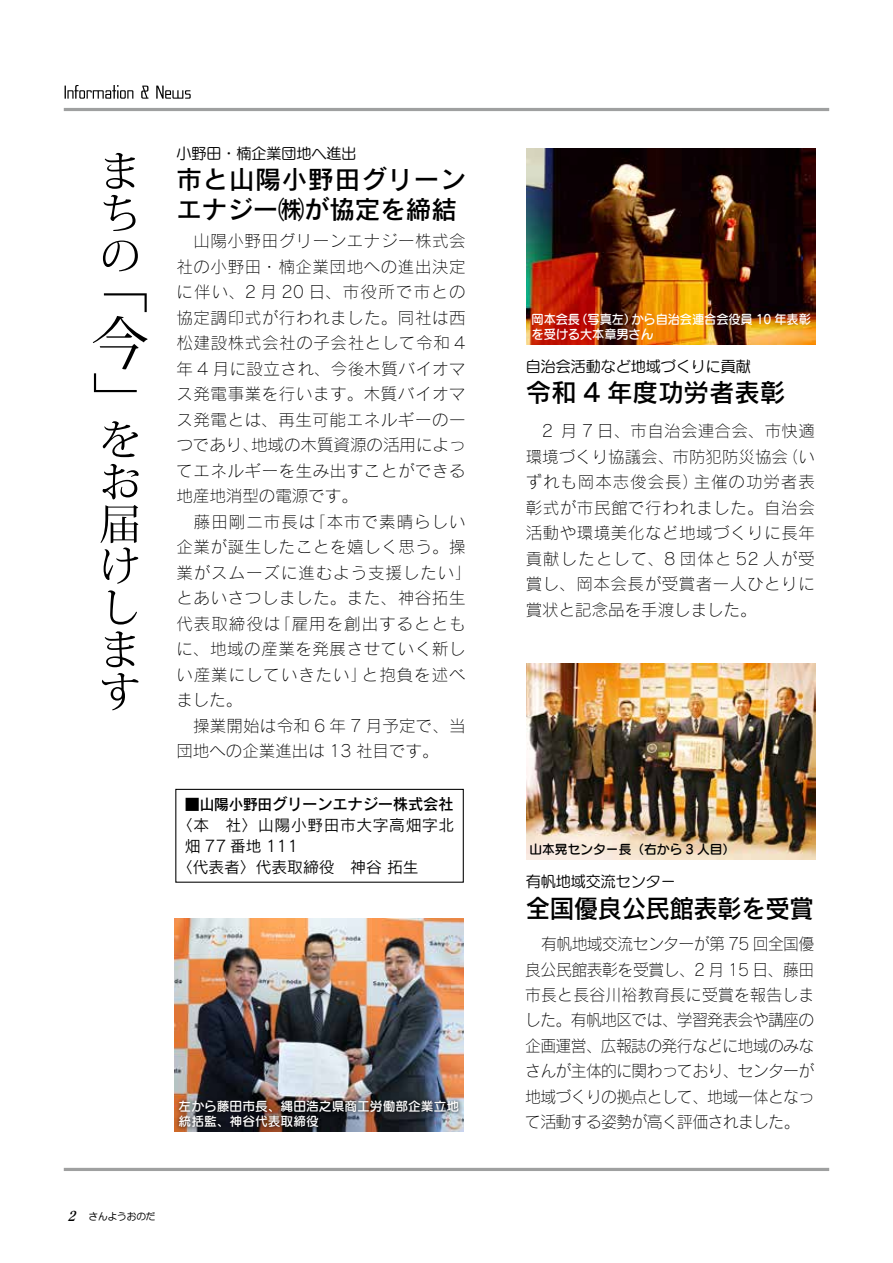
<style>
.page{position:relative;width:893px;height:1263px;background:#fff}
.page>*{position:absolute;margin:0;border:0;box-sizing:border-box;transform-origin:0 0}
.t1{font:25.5px/30px "Rodin Pro DB";letter-spacing:.035em;color:#000}
.t2{font:25.5px "Rodin Pro DB";letter-spacing:-.02em;color:#000;scale:.96 1}
.t3{font:25.5px "Rodin Pro DB";color:#000}
.t4{font:16.5px/25.5px "Rodin Pro L";letter-spacing:.035em;color:#000}
.t5{font:16.5px/25.5px "Rodin Pro L";letter-spacing:.035em;color:#000;text-align:justify;scale:.96 1}
.t6{font:15.75px "Rodin Pro M";color:#000}
.t7{font:15.75px "Rodin Pro DB";letter-spacing:-.02em;color:#000}
.t8{font:15.75px "Rodin Pro M";letter-spacing:.04em;color:#000}
.t9{font:15px "G Maru Go Pro M";color:#000}
.t10{font:12.75px/15px "Seurat Pro DB";color:#fff;scale:.96 1}
.t11{font:12.75px/15px "Seurat Pro DB";color:#fff}
.t12{font:12.75px "Seurat Pro DB";color:#000}
.t13{font:9.75px "Anito Std M";letter-spacing:-.02em;color:#000}
.s1{font-size:15px}
.s2{font-family:"Matisse Eleganto Pro B";font-style:italic;font-size:13.5px}
</style>
<div class="page">
<hr style="left:64px;top:108px;width:765px;height:3px;background:#9fa0a0">
<hr style="left:64px;top:1168px;width:765px;height:3px;background:#9fa0a0">
<img style="left:174px;top:918px;width:289px;height:213px">
<img style="left:527px;top:149px;width:289px;height:195px">
<img style="left:526px;top:663px;width:289px;height:196px">
<svg style="left:65px;top:85px;width:126px;height:14px"></svg>
<svg style="left:93px;top:153px;width:54px;height:557px"></svg>
<div style="left:175px;top:1096px;width:288px;height:36px;background:#000;opacity:.9"></div>
<div style="left:175px;top:789px;width:289px;height:94px;border:1px solid #000"></div>
<p class="t9" style="left:176px;top:144px;width:181px">小野田・楠企業団地へ進出</p>
<h1 class="t1" style="left:176px;top:163px;width:291px">市と山陽小野田グリーンエナジー㈱が協定を締結</h1>
<p class="t4" style="left:176px;top:228px;width:297px">　山陽小野田グリーンエナジー株式会社の小野田・楠企業団地への進出決定に伴い、2 月 20 日、市役所で市との協定調印式が行われました。同社は西松建設株式会社の子会社として令和 4年 4 月に設立され、今後木質バイオマス発電事業を行います。木質バイオマス発電とは、再生可能エネルギーの一つであり、地域の木質資源の活用によってエネルギーを生み出すことができる地産地消型の電源です。<br>　藤田剛二市長は「本市で素晴らしい企業が誕生したことを嬉しく思う。操業がスムーズに進むよう支援したい」とあいさつしました。また、神谷拓生代表取締役は「雇用を創出するとともに、地域の産業を発展させていく新しい産業にしていきたい」と抱負を述べました。<br>　操業開始は令和 6 年 7 月予定で、当団地への企業進出は 13 社目です。</p>
<p class="t7" style="left:185px;top:794px;width:270px"><span class="s1">■山陽小野田</span>グリーンエナジー株式会社</p>
<p class="t8" style="left:177px;top:815px;width:279px">〈本　社〉山陽小野田市大字高畑字北</p>
<p class="t6" style="left:185px;top:836px;width:115px">畑 77 番地 111</p>
<p class="t6" style="left:177px;top:857px;width:243px">〈代表者〉代表取締役　神谷 拓生</p>
<p class="t11" style="left:179px;top:1098px;width:282px">左から藤田市長、縄田浩之県商工労働部企業立地統括監、神谷代表取締役</p>
<p class="t13" style="left:67px;top:1210px;width:90px"><span class="s2">2</span> さんようおのだ</p>
<p class="t10" style="left:532px;top:311px;width:292px">岡本会長（写真左）から自治会連合会役員 10 年表彰を受ける大本章男さん</p>
<p class="t9" style="left:526px;top:357px;width:226px">自治会活動など地域づくりに貢献</p>
<h1 class="t3" style="left:526px;top:376px;width:261px">令和 4 年度功労者表彰</h1>
<p class="t4" style="left:526px;top:418px;width:291px;text-align:justify;text-indent:16px">2 月 7 日、市自治会連合会、市快適環境づくり協議会、市防犯防災協会（いずれも岡本志俊会長）主催の功労者表彰式が市民館で行われました。自治会活動や環境美化など地域づくりに長年貢献したとして、8 団体と 52 人が受賞し、岡本会長が受賞者一人ひとりに賞状と記念品を手渡しました。</p>
<p class="t12" style="left:529px;top:841px;width:207px">山本晃センター長（右から 3 人目）</p>
<p class="t9" style="left:526px;top:871px;width:151px">有帆地域交流センター</p>
<h1 class="t2" style="left:526px;top:891px;width:302px">全国優良公民館表彰を受賞</h1>
<p class="t5" style="left:525px;top:930px;width:303px;text-indent:16px">有帆地域交流センターが第 75 回全国優良公民館表彰を受賞し、2 月 15 日、藤田市長と長谷川裕教育長に受賞を報告しました。有帆地区では、学習発表会や講座の企画運営、広報誌の発行などに地域のみなさんが主体的に関わっており、センターが地域づくりの拠点として、地域一体となって活動する姿勢が高く評価されました。</p>
</div>
